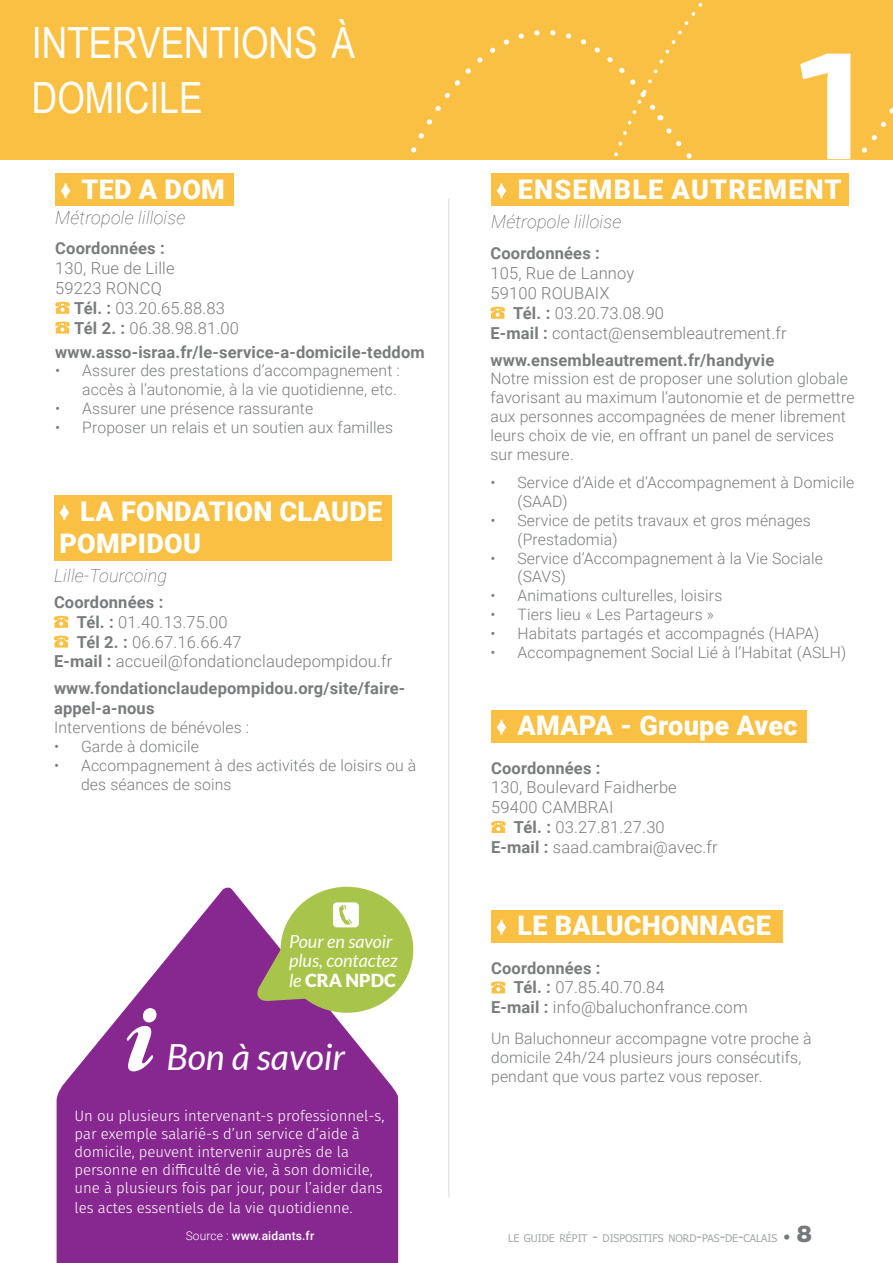
<style>
.page{position:relative;width:893px;height:1263px;background:#fff}
.page>*{position:absolute;margin:0;border:0;box-sizing:border-box;transform-origin:0 0}
.t1{font:700 153px "Exo 2";color:#fff}
.t2{font:43.05px/55.5px "Arial Narrow";color:#fff}
.t3{font:italic 36px "Lato";color:#fff}
.t4{font:900 27px "Roboto";letter-spacing:.01em;color:#fff}
.t5{font:900 27px "Roboto";letter-spacing:.045em;color:#fff}
.t6{font:italic 100 18px "Roboto";letter-spacing:.01em;color:#4c4f50}
.t7{font:italic 18px/19.5px "Lato";color:#fff}
.t8{font:300 16.5px/19.8px "Roboto";letter-spacing:.01em;color:#797c7d}
.t9{font:700 16.5px/24px "Roboto";letter-spacing:.01em;color:#797c7d}
.t10{font:300 15.75px/18.9px "Roboto";letter-spacing:.01em;color:#797c7d}
.t11{font:300 15px/18px "Fira Sans";color:#fff}
.t12{font:500 12px "Roboto";letter-spacing:.01em;color:#fff}
.t13{font:10.5px "Tahoma";color:#a4a8a9}
.s1{font-weight:700}
.s2{font-weight:300}
.s3{font-weight:900;font-style:normal}
.s4{font-size:15px}
.s5{font-size:15px;color:#76797b}
.s6{font-family:"Clemente P Daq";font-weight:800;font-size:22.5px;color:#76797b}
</style>
<div class="page">
<div style="left:0;top:0;width:893px;height:159px;background:#f9c044"></div>
<div style="left:55px;top:173px;width:179px;height:33px;background:#f9c044"></div>
<svg style="left:61px;top:183px;width:9px;height:16px"></svg>
<svg style="left:55px;top:302px;width:15px;height:12px"></svg>
<svg style="left:55px;top:322px;width:15px;height:12px"></svg>
<hr style="left:448px;top:199px;width:2px;height:998px;background:#e5e5e5">
<div style="left:491px;top:173px;width:358px;height:33px;background:#f9c044"></div>
<svg style="left:400px;top:3px;width:493px;height:196px"></svg>
<svg style="left:490px;top:307px;width:15px;height:12px"></svg>
<svg style="left:57px;top:887px;width:341px;height:376px;fill:#872890"></svg>
<svg style="left:127px;top:1008px;width:29px;height:63px"></svg>
<div style="left:281px;top:887px;width:132px;height:126px;background:#a8c44a;border-radius:50%"></div>
<svg style="left:255px;top:950px;width:53px;height:51px"></svg>
<svg style="left:333px;top:902px;width:26px;height:25px"></svg>
<svg style="left:54px;top:616px;width:14px;height:12px"></svg>
<svg style="left:54px;top:635px;width:14px;height:13px"></svg>
<div style="left:54px;top:495px;width:338px;height:66px;background:#f9c044"></div>
<svg style="left:59px;top:505px;width:10px;height:16px"></svg>
<svg style="left:491px;top:821px;width:15px;height:12px"></svg>
<div style="left:491px;top:710px;width:316px;height:32px;background:#f9c044"></div>
<svg style="left:497px;top:719px;width:9px;height:16px"></svg>
<svg style="left:491px;top:981px;width:15px;height:12px"></svg>
<div style="left:491px;top:910px;width:291px;height:32px;background:#f9c044"></div>
<svg style="left:497px;top:919px;width:9px;height:16px"></svg>
<h2 class="t2" style="left:32px;top:13px;width:325px">INTERVENTIONS À<br>DOMICILE</h2>
<p class="t4" style="left:82px;top:170px;width:145px">TED A DOM</p>
<p class="t6" style="left:55px;top:205px;width:132px">Métropole lilloise</p>
<p class="t9" style="left:55px;top:236px;width:111px">Coordonnées :</p>
<p class="t8" style="left:55px;top:258px;width:121px">130, Rue de Lille</p>
<p class="t8" style="left:55px;top:278px;width:108px">59223 RONCQ</p>
<p class="t8" style="left:74px;top:297px;width:152px"><span class="s1">Tél. :</span> 03.20.65.88.83</p>
<p class="t9" style="left:55px;top:315px;width:371px;text-indent:19px">Tél 2. : <span class="s2">06.38.98.81.00 </span>www.asso-israa.fr/le-service-a-domicile-teddom</p>
<p class="t10" style="left:55px;top:361px;width:346px;text-align:right">• Assurer des prestations d’accompagnement : accès à l’autonomie, à la vie quotidienne, etc.</p>
<p class="t10" style="left:55px;top:399px;width:259px">• Assurer une présence rassurante</p>
<p class="t10" style="left:55px;top:418px;width:339px">• Proposer un relais et un soutien aux familles</p>
<p class="t4" style="left:80px;top:492px;width:303px">LA FONDATION CLAUDE</p>
<p class="t4" style="left:59px;top:525px;width:143px">POMPIDOU</p>
<p class="t6" style="left:54px;top:563px;width:115px">Lille-Tourcoing</p>
<p class="t9" style="left:54px;top:589px;width:111px">Coordonnées :</p>
<p class="t8" style="left:77px;top:611px;width:152px"><span class="s1">Tél. :</span> 01.40.13.75.00</p>
<p class="t8" style="left:77px;top:631px;width:166px"><span class="s1">Tél 2. :</span> 06.67.16.66.47</p>
<p class="t8" style="left:54px;top:651px;width:340px"><span class="s1">E-mail :</span> accueil@fondationclaudepompidou.fr</p>
<p class="t9" style="left:54px;top:678px;width:353px;line-height:19.5px">www.fondationclaudepompidou.org/site/faire&shy;appel-a-nous</p>
<p class="t10" style="left:54px;top:717px;width:197px">Interventions de bénévoles :</p>
<p class="t10" style="left:54px;top:736px;width:147px">• Garde à domicile</p>
<p class="t10" style="left:81px;top:755px;width:337px;text-indent:-27px">• Accompagnement à des activités de loisirs ou à des séances de soins</p>
<p class="t7" style="left:289px;top:932px;width:110px">Pour en savoir plus, contactez le <span class="s3">CRA NPDC</span></p>
<p class="t3" style="left:166px;top:1037px;width:180px">Bon à savoir</p>
<p class="t11" style="left:75px;top:1107px;width:311px">Un ou plusieurs intervenant-s professionnel-s,</p>
<p class="t11" style="left:75px;top:1125px;width:310px">par exemple salarié-s d’un service d’aide à domicile, peuvent intervenir auprès de la personne en difficulté de vie, à son domicile, une à plusieurs fois par jour, pour l’aider dans</p>
<p class="t11" style="left:75px;top:1198px;width:280px">les actes essentiels de la vie quotidienne.</p>
<p class="t12" style="left:186px;top:1227px;width:130px"><span class="s2">Source :</span> www.aidants.fr</p>
<h1 class="t1" style="left:798px;top:-2px;width:68px">1</h1>
<p class="t5" style="left:518px;top:170px;width:325px">ENSEMBLE AUTREMENT</p>
<p class="t6" style="left:491px;top:209px;width:132px">Métropole lilloise</p>
<p class="t9" style="left:490px;top:241px;width:111px">Coordonnées :</p>
<p class="t8" style="left:490px;top:263px;width:145px">105, Rue de Lannoy</p>
<p class="t8" style="left:490px;top:283px;width:121px">59100 ROUBAIX</p>
<p class="t8" style="left:490px;top:302px;width:298px;text-indent:23px"><span class="s1">Tél. :</span> 03.20.73.08.90<br><span class="s1">E-mail :</span> contact@ensembleautrement.fr</p>
<p class="t9" style="left:490px;top:347px;width:285px">www.ensembleautrement.fr/handyvie</p>
<p class="t10" style="left:490px;top:369px;width:366px">Notre mission est de proposer une solution globale favorisant au maximum l’autonomie et de permettre aux personnes accompagnées de mener librement leurs choix de vie, en offrant un panel de services sur mesure.</p>
<p class="t10" style="left:517px;top:472px;width:338px;text-indent:-27px">• Service d’Aide et d’Accompagnement à Domicile (SAAD)</p>
<p class="t10" style="left:517px;top:510px;width:295px;text-indent:-27px">• Service de petits travaux et gros ménages (Prestadomia)</p>
<p class="t10" style="left:517px;top:548px;width:307px;text-indent:-27px">• Service d’Accompagnement à la Vie Sociale (SAVS)</p>
<p class="t10" style="left:490px;top:586px;width:233px">• Animations culturelles, loisirs</p>
<p class="t10" style="left:490px;top:605px;width:225px">• Tiers lieu « Les Partageurs »</p>
<p class="t10" style="left:490px;top:623px;width:330px">• Habitats partagés et accompagnés (HAPA)</p>
<p class="t10" style="left:490px;top:642px;width:357px">• Accompagnement Social Lié à l’Habitat (ASLH)</p>
<p class="t4" style="left:517px;top:707px;width:282px">AMAPA - Groupe Avec</p>
<p class="t9" style="left:491px;top:755px;width:111px">Coordonnées :</p>
<p class="t8" style="left:491px;top:777px;width:187px">130, Boulevard Faidherbe</p>
<p class="t8" style="left:491px;top:797px;width:124px">59400 CAMBRAI</p>
<p class="t8" style="left:514px;top:817px;width:152px"><span class="s1">Tél. :</span> 03.27.81.27.30</p>
<p class="t8" style="left:491px;top:836px;width:228px"><span class="s1">E-mail :</span> saad.cambrai@avec.fr</p>
<p class="t4" style="left:517px;top:907px;width:255px">LE BALUCHONNAGE</p>
<p class="t9" style="left:491px;top:955px;width:111px">Coordonnées :</p>
<p class="t8" style="left:514px;top:977px;width:152px"><span class="s1">Tél. :</span> 07.85.40.70.84</p>
<p class="t8" style="left:491px;top:997px;width:258px"><span class="s1">E-mail :</span> info@baluchonfrance.com</p>
<p class="t10" style="left:491px;top:1028px;width:322px">Un Baluchonneur accompagne votre proche à domicile 24h/24 plusieurs jours consécutifs, pendant que vous partez vous reposer.</p>
<p class="t13" style="left:508px;top:1231px;width:306px">LE GUIDE RÉPIT <span class="s4">-</span> DISPOSITIFS NORD<span class="s4">-</span>PAS<span class="s4">-</span>DE<span class="s4">-</span>CALAIS <span class="s5">•</span> <span class="s6">8</span></p>
</div>
